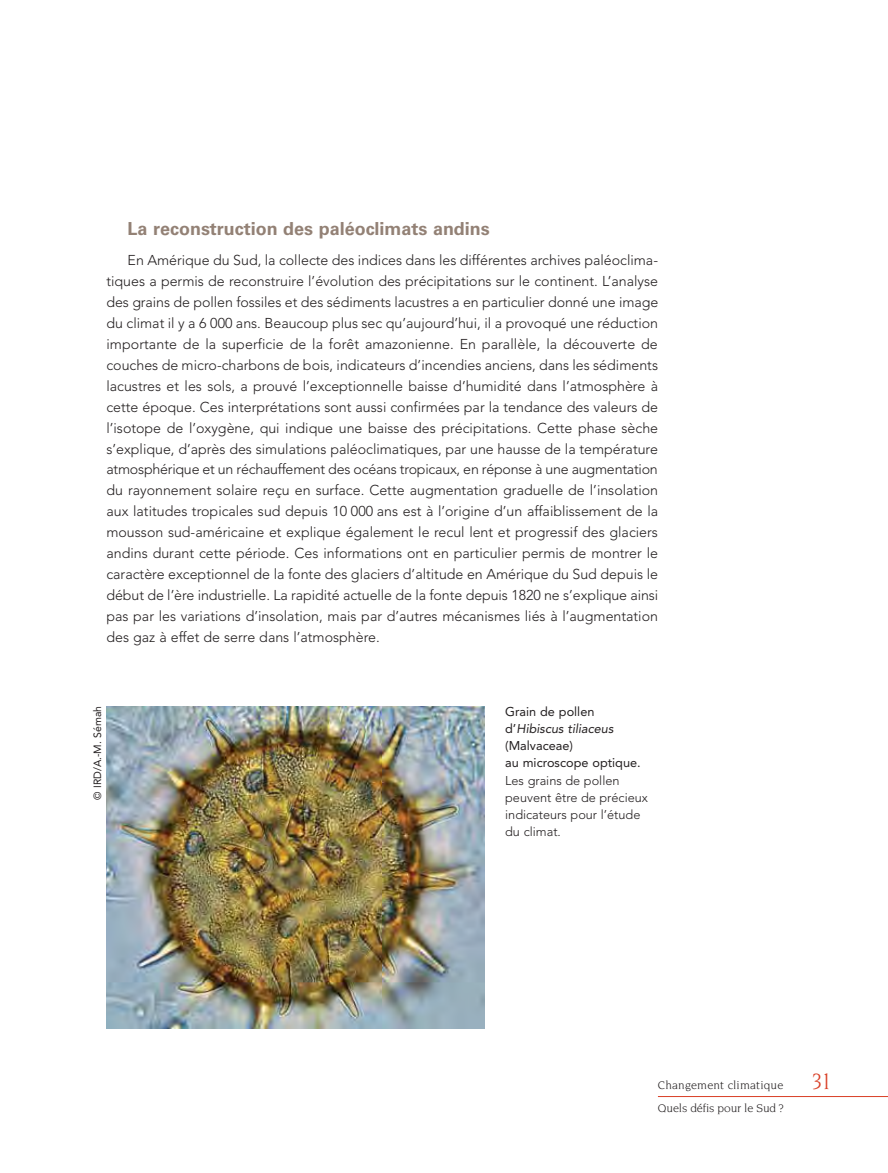
<style>
.page{position:relative;width:888px;height:1173px;background:#fff}
.page>*{position:absolute;margin:0;border:0;box-sizing:border-box;transform-origin:0 0}
.t1{font:700 18px "Univers";color:#938175}
.t2{font:300 14.25px/21px "Avenir";color:#231f20;text-align:justify}
.t3{font:300 12.75px/17.2px "Avenir";color:#231f20}
.t4{font:12.75px/17.2px "Avenir";color:#231f20}
.t5{font:12px/22.5px "Novarese";letter-spacing:.01em;color:#231f20}
.t6{font:10.5px "Avenir";color:#231f20}
.s1{font-style:italic}
.s2{font-size:24px;color:#d93f26}
</style>
<div class="page">
<hr style="left:658px;top:1096px;width:230px;height:1px;background:#d93f26">
<img style="left:106px;top:706px;width:378px;height:323px">
<p class="t1" style="left:128px;top:222px;width:364px">La reconstruction des paléoclimats andins</p>
<p class="t2" style="left:106px;top:251px;width:553px;text-indent:21px">En Amérique du Sud, la collecte des indices dans les différentes archives paléoclima&shy;tiques a permis de reconstruire l’évolution des précipitations sur le continent. L’analyse des grains de pollen fossiles et des sédiments lacustres a en particulier donné une image du climat il y a 6 000 ans. Beaucoup plus sec qu’aujourd’hui, il a provoqué une réduction importante de la superficie de la forêt amazonienne. En parallèle, la découverte de couches de micro-charbons de bois, indicateurs d’incendies anciens, dans les sédiments lacustres et les sols, a prouvé l’exceptionnelle baisse d’humidité dans l’atmosphère à cette époque. Ces interprétations sont aussi confirmées par la tendance des valeurs de l’isotope de l’oxygène, qui indique une baisse des précipitations. Cette phase sèche s’explique, d’après des simulations paléoclimatiques, par une hausse de la température atmosphérique et un réchauffement des océans tropicaux, en réponse à une augmentation du rayonnement solaire reçu en surface. Cette augmentation graduelle de l’insolation aux latitudes tropicales sud depuis 10 000 ans est à l’origine d’un affaiblissement de la mousson sud-américaine et explique également le recul lent et progressif des glaciers andins durant cette période. Ces informations ont en particulier permis de montrer le caractère exceptionnel de la fonte des glaciers d’altitude en Amérique du Sud depuis le début de l’ère industrielle. La rapidité actuelle de la fonte depuis 1820 ne s’explique ainsi pas par les variations d’insolation, mais par d’autres mécanismes liés à l’augmentation des gaz à effet de serre dans l’atmosphère.</p>
<p class="t6" style="left:93px;top:800px;width:95px;rotate:-90deg">© IRD/A.-M. Sémah</p>
<p class="t4" style="left:505px;top:704px;width:137px">Grain de pollen d’<span class="s1">Hibiscus tiliaceus </span>(Malvaceae)<br>au microscope optique.</p>
<p class="t3" style="left:505px;top:773px;width:144px">Les grains de pollen peuvent être de précieux indicateurs pour l’étude du climat.</p>
<p class="t5" style="left:658px;top:1075px;width:175px">Changement climatique <span class="s2">31<br></span>Quels défis pour le Sud ?</p>
</div>
